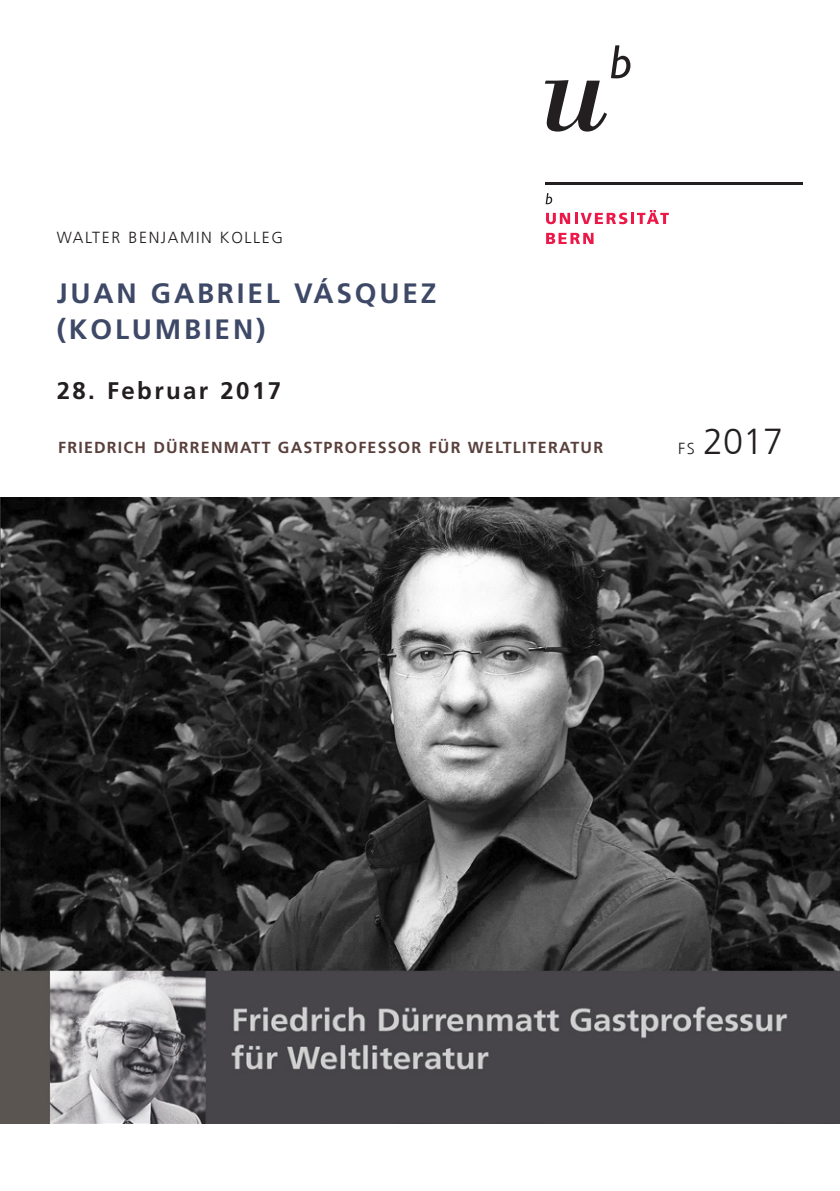
<style>
.page{position:relative;width:840px;height:1191px;background:#fff}
.page>*{position:absolute;margin:0;border:0;box-sizing:border-box;transform-origin:0 0}
.Umschlag_Datum_Nr_8p{font:300 36px "Frutiger LT Com";color:#231f20}
.Umschlag_Untertitel{font:700 28px "Frutiger LT Com";letter-spacing:.1em;color:#3e4867}
.Umschlag_Untertitel-2{font:700 24px "Frutiger LT Com";letter-spacing:.1em;color:#231f20}
.Umschlag_Untertitel-3{font:700 16px "Frutiger LT Com";letter-spacing:.075em;color:#5a403c}
.Umschlag_Untertitel-4{font:300 16px "Frutiger LT Com";letter-spacing:.1em;color:#231f20}
.Umschlag_Datum_Nr_8p-2{font:300 16px "Frutiger LT Com";color:#231f20}
</style>
<div class="page">
<svg style="left:545px;top:45px;width:85px;height:87px"></svg>
<hr style="left:545px;top:182px;width:257px;height:2px;background:#231f20">
<svg style="left:545px;top:193px;width:7px;height:11px"></svg>
<svg style="left:546px;top:210px;width:122px;height:14px"></svg>
<svg style="left:546px;top:233px;width:47px;height:11px"></svg>
<img style="left:0;top:498px;width:839px;height:625px">
<p class="Umschlag_Untertitel-4" style="left:57px;top:228px;width:228px">WALTER BENJAMIN KOLLEG</p>
<p class="Umschlag_Untertitel" style="left:57px;top:276px;width:381px">JUAN GABRIEL VÁSQUEZ</p>
<p class="Umschlag_Untertitel" style="left:57px;top:312px;width:210px">(KOLUMBIEN)</p>
<p class="Umschlag_Untertitel-2" style="left:57px;top:376px;width:226px">28. Februar 2017</p>
<p class="Umschlag_Untertitel-3" style="left:58px;top:438px;width:546px">FRIEDRICH DÜRRENMATT GASTPROFESSOR FÜR WELTLITERATUR</p>
<p class="Umschlag_Datum_Nr_8p-2" style="left:678px;top:439px;width:18px">FS</p>
<p class="Umschlag_Datum_Nr_8p" style="left:702px;top:420px;width:82px">2017</p>
</div>
